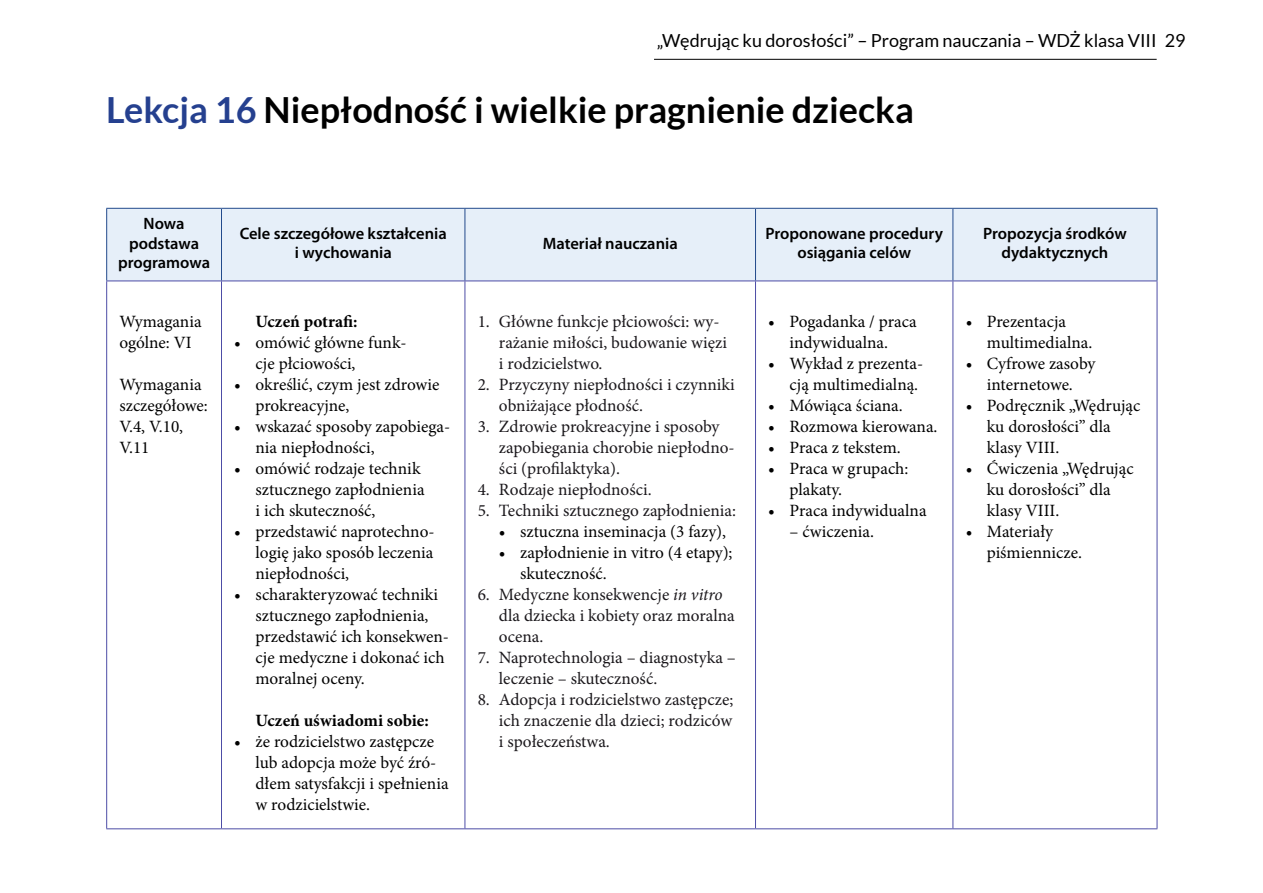
<style>
.page{position:relative;width:1263px;height:893px;background:#fff}
.page>*{position:absolute;margin:0;border:0;box-sizing:border-box;transform-origin:0 0}
.t1{font:700 36px "Lato";color:#000}
.t2{font:18px "Lato";color:#000}
.t3{font:17.25px/21px "Minion Pro";color:#000}
.t4{font:17.25px/21px "Minion Pro";color:#1a171b}
.t5{font:700 17.25px "Minion Pro";color:#000}
.t6{font:600 16.5px/19.5px "Myriad Pro";color:#000;text-align:center}
.s1{color:#25408f}
.s2{font-style:italic}
</style>
<div class="page">
<hr style="left:654px;top:59px;width:503px;height:1px;background:#000">
<div style="left:107px;top:209px;width:1050px;height:72px;background:#e6eff9"></div>
<hr style="left:221px;top:209px;width:1px;height:72px;background:#224a8c">
<hr style="left:465px;top:209px;width:1px;height:72px;background:#224a8c">
<hr style="left:755px;top:209px;width:1px;height:72px;background:#224a8c">
<hr style="left:952px;top:209px;width:1px;height:72px;background:#224a8c">
<hr style="left:221px;top:281px;width:1px;height:547px;background:#4d4da6">
<hr style="left:465px;top:281px;width:1px;height:547px;background:#4d4da6">
<hr style="left:755px;top:281px;width:1px;height:547px;background:#4d4da6">
<hr style="left:952px;top:281px;width:1px;height:547px;background:#4d4da6">
<hr style="left:106px;top:208px;width:115px;height:1px;background:#224a8c">
<hr style="left:106px;top:209px;width:1px;height:72px;background:#224a8c">
<hr style="left:221px;top:208px;width:244px;height:1px;background:#224a8c">
<hr style="left:465px;top:208px;width:290px;height:1px;background:#224a8c">
<hr style="left:755px;top:208px;width:198px;height:1px;background:#224a8c">
<hr style="left:953px;top:208px;width:204px;height:1px;background:#224a8c">
<hr style="left:1157px;top:209px;width:1px;height:72px;background:#224a8c">
<hr style="left:106px;top:281px;width:115px;height:1px;background:#4d4da6">
<hr style="left:106px;top:281px;width:1px;height:547px;background:#4d4da6">
<hr style="left:221px;top:281px;width:244px;height:1px;background:#4d4da6">
<hr style="left:465px;top:281px;width:290px;height:1px;background:#4d4da6">
<hr style="left:755px;top:281px;width:198px;height:1px;background:#4d4da6">
<hr style="left:953px;top:281px;width:204px;height:1px;background:#4d4da6">
<hr style="left:1157px;top:281px;width:1px;height:547px;background:#4d4da6">
<hr style="left:106px;top:828px;width:115px;height:1px;background:#4d4da6">
<hr style="left:221px;top:828px;width:244px;height:1px;background:#4d4da6">
<hr style="left:465px;top:828px;width:290px;height:1px;background:#4d4da6">
<hr style="left:755px;top:828px;width:198px;height:1px;background:#4d4da6">
<hr style="left:953px;top:828px;width:204px;height:1px;background:#4d4da6">
<p class="t2" style="left:657px;top:31px;width:530px">„Wędrując ku dorosłości” – Program nauczania – WDŻ klasa VIII 29</p>
<h1 class="t1" style="left:106px;top:89px;width:809px"><span class="s1">Lekcja 16</span> Niepłodność i wielkie pragnienie dziecka</h1>
<p class="t6" style="left:118px;top:213px;width:93px">Nowa podstawa programowa</p>
<p class="t6" style="left:240px;top:223px;width:209px">Cele szczegółowe kształcenia i wychowania</p>
<p class="t6" style="left:543px;top:233px;width:136px">Materiał nauczania</p>
<p class="t6" style="left:765px;top:223px;width:179px">Proponowane procedury osiągania celów</p>
<p class="t6" style="left:983px;top:223px;width:145px">Propozycja środków dydaktycznych</p>
<p class="t3" style="left:119px;top:311px;width:84px">Wymagania ogólne: VI</p>
<p class="t3" style="left:119px;top:374px;width:90px">Wymagania szczegółowe:<br>V.4, V.10,<br>V.11</p>
<p class="t5" style="left:255px;top:309px;width:103px">Uczeń potrafi:</p>
<p class="t3" style="left:255px;top:332px;width:153px;text-indent:-21px">• omówić główne funk&shy;cje płciowości,</p>
<p class="t3" style="left:255px;top:374px;width:185px;text-indent:-21px">• określić, czym jest zdrowie prokreacyjne,</p>
<p class="t3" style="left:255px;top:416px;width:196px;text-indent:-21px">• wskazać sposoby zapobiega&shy;nia niepłodności,</p>
<p class="t3" style="left:255px;top:458px;width:171px;text-indent:-21px">• omówić rodzaje technik sztucznego zapłodnienia i ich skuteczność,</p>
<p class="t3" style="left:255px;top:521px;width:181px;text-align:justify;text-indent:-21px">• przedstawić naprotechno&shy;logię jako sposób leczenia niepłodności,</p>
<p class="t3" style="left:255px;top:584px;width:195px;text-indent:-21px">• scharakteryzować techniki sztucznego zapłodnienia, przedstawić ich konsekwen&shy;cje medyczne i dokonać ich moralnej oceny.</p>
<p class="t5" style="left:255px;top:708px;width:175px">Uczeń uświadomi sobie:</p>
<p class="t3" style="left:255px;top:731px;width:195px;text-indent:-21px">• że rodzicielstwo zastępcze lub adopcja może być źró&shy;dłem satysfakcji i spełnienia w rodzicielstwie.</p>
<p class="t4" style="left:499px;top:311px;width:229px;text-indent:-21px">1. Główne funkcje płciowości: wy&shy;rażanie miłości, budowanie więzi i rodzicielstwo.</p>
<p class="t4" style="left:499px;top:374px;width:237px;text-indent:-21px">2. Przyczyny niepłodności i czynniki obniżające płodność.</p>
<p class="t4" style="left:499px;top:416px;width:237px;text-indent:-21px">3. Zdrowie prokreacyjne i sposoby zapobiegania chorobie niepłodno&shy;ści (profilaktyka).</p>
<p class="t4" style="left:478px;top:479px;width:175px">4. Rodzaje niepłodności.</p>
<p class="t4" style="left:478px;top:500px;width:260px">5. Techniki sztucznego zapłodnienia:</p>
<p class="t3" style="left:499px;top:521px;width:229px">• sztuczna inseminacja (3 fazy),</p>
<p class="t3" style="left:520px;top:542px;width:214px;text-indent:-21px">• zapłodnienie in vitro (4 etapy); skuteczność.</p>
<p class="t4" style="left:499px;top:584px;width:237px;text-indent:-21px">6. Medyczne konsekwencje <span class="s2">in vitro </span>dla dziecka i kobiety oraz moralna ocena.</p>
<p class="t4" style="left:499px;top:647px;width:238px;text-indent:-21px">7. Naprotechnologia – diagnostyka – leczenie – skuteczność.</p>
<p class="t4" style="left:499px;top:689px;width:236px;text-align:justify;text-indent:-21px">8. Adopcja i rodzicielstwo zastępcze; ich znaczenie dla dzieci; rodziców i społeczeństwa.</p>
<p class="t3" style="left:768px;top:311px;width:150px;text-align:center">• Pogadanka / praca indywidualna.</p>
<p class="t3" style="left:768px;top:353px;width:156px;text-align:right">• Wykład z prezenta&shy;cją multimedialną.</p>
<p class="t3" style="left:768px;top:395px;width:136px">• Mówiąca ściana.</p>
<p class="t3" style="left:768px;top:416px;width:171px">• Rozmowa kierowana.</p>
<p class="t3" style="left:768px;top:437px;width:134px">• Praca z tekstem.</p>
<p class="t3" style="left:789px;top:458px;width:120px;text-indent:-21px">• Praca w grupach: plakaty.</p>
<p class="t3" style="left:768px;top:500px;width:160px">• Praca indywidualna</p>
<p class="t3" style="left:789px;top:521px;width:86px">– ćwiczenia.</p>
<p class="t3" style="left:987px;top:311px;width:107px;text-indent:-21px">• Prezentacja multimedialna.</p>
<p class="t3" style="left:966px;top:353px;width:131px;text-align:center">• Cyfrowe zasoby internetowe.</p>
<p class="t3" style="left:987px;top:395px;width:155px;text-indent:-21px">• Podręcznik „Wędrując ku dorosłości” dla klasy VIII.</p>
<p class="t3" style="left:987px;top:458px;width:148px;text-indent:-21px">• Ćwiczenia „Wędrując ku dorosłości” dla klasy VIII.</p>
<p class="t3" style="left:987px;top:521px;width:97px;text-indent:-21px">• Materiały piśmiennicze.</p>
</div>
